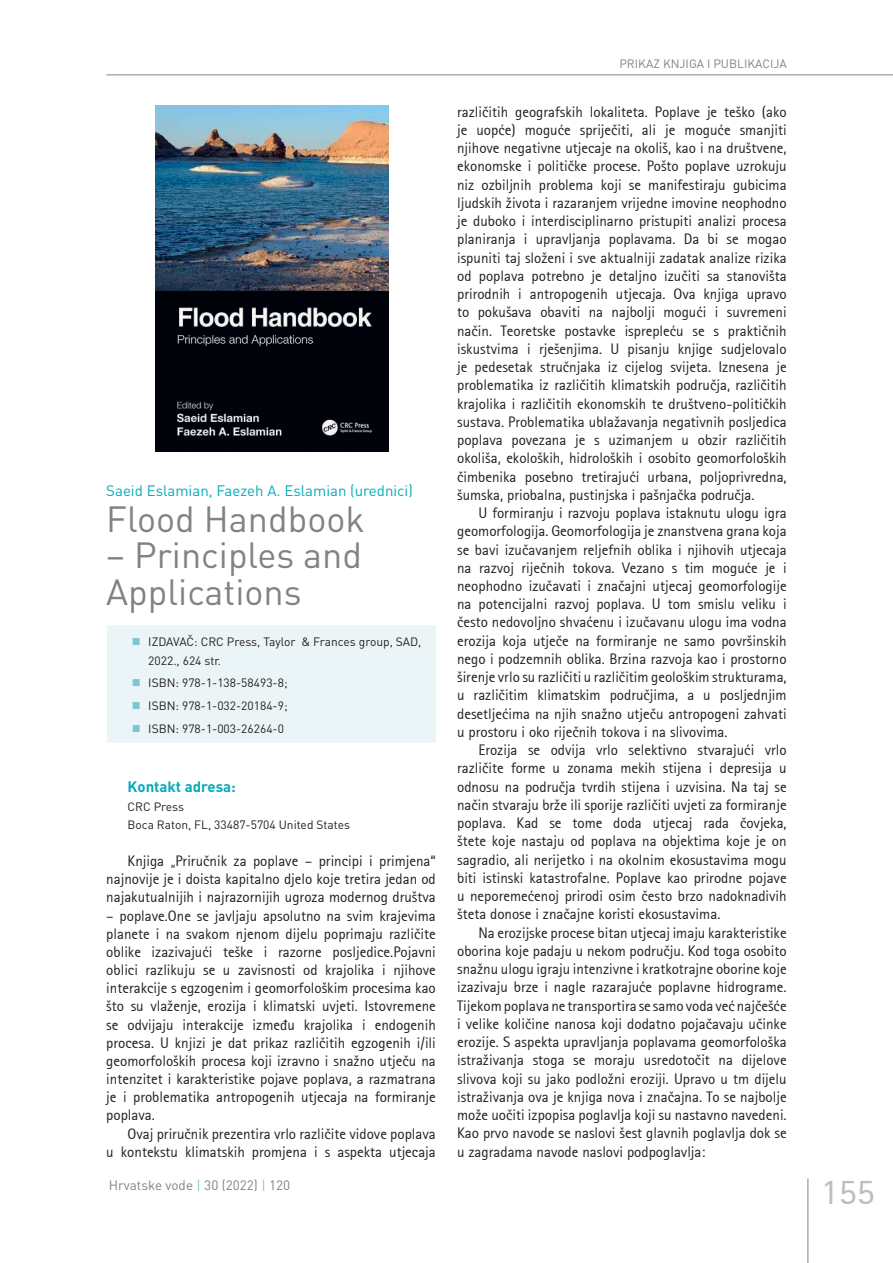
<style>
.page{position:relative;width:893px;height:1263px;background:#fff}
.page>*{position:absolute;margin:0;border:0;box-sizing:border-box;transform-origin:0 0}
.t1{font:36px/36.5px "DIN Pro";color:#808285}
.t2{font:36px "Agfa Rotis Sans Serif";color:#bcbdc0}
.t3{font:15px/18.3px "Agfa Rotis Sans Serif";color:#231f20;text-align:justify}
.t4{font:15px "DIN Pro";color:#07aab9}
.t5{font:700 15px "DIN Pro";color:#07aab9}
.t6{font:13.5px "DIN Pro";color:#808285}
.t7{font:12px/18.5px "DIN Pro";color:#231f20}
.t8{font:12px "DIN Pro";color:#808285}
.s1{color:#7dc6d1}
</style>
<div class="page">
<hr style="left:808px;top:1179px;width:1px;height:84px;background:#808285">
<div style="left:107px;top:625px;width:328px;height:118px;background:#ebf5f7"></div>
<hr style="left:106px;top:75px;width:787px;height:1px;background:#808285">
<img style="left:155px;top:106px;width:233px;height:345px">
<p class="t4" style="left:106px;top:480px;width:308px">Saeid Eslamian, Faezeh A. Eslamian (urednici)</p>
<h1 class="t1" style="left:106px;top:499px;width:260px">Flood Handbook</h1>
<h1 class="t1" style="left:106px;top:536px;width:257px">– Principles and<br>Applications</h1>
<p class="t7" style="left:148px;top:632px;width:275px;text-indent:-16px"><span class="s1">■</span> IZDAVAČ: CRC Press, Taylor &amp; Frances group, SAD,<br>2022., 624 str.</p>
<p class="t7" style="left:132px;top:673px;width:157px"><span class="s1">■</span> ISBN: 978-1-138-58493-8;</p>
<p class="t7" style="left:132px;top:696px;width:157px"><span class="s1">■</span> ISBN: 978-1-032-20184-9;</p>
<p class="t7" style="left:132px;top:719px;width:154px"><span class="s1">■</span> ISBN: 978-1-003-26264-0</p>
<p class="t5" style="left:128px;top:777px;width:110px">Kontakt adresa:</p>
<p class="t7" style="left:128px;top:797px;width:224px">CRC Press<br>Boca Raton, FL, 33487-5704 United States</p>
<p class="t3" style="left:106px;top:852px;width:331px;text-indent:21px">Knjiga „Priručnik za poplave – principi i primjena“ najnovije je i doista kapitalno djelo koje tretira jedan od najakutualnijih i najrazornijih ugroza modernog društva</p>
<p class="t3" style="left:106px;top:906px;width:331px">– poplave.One se javljaju apsolutno na svim krajevima planete i na svakom njenom dijelu poprimaju različite oblike izazivajući teške i razorne posljedice.Pojavni oblici razlikuju se u zavisnosti od krajolika i njihove interakcije s egzogenim i geomorfološkim procesima kao što su vlaženje, erozija i klimatski uvjeti. Istovremene se odvijaju interakcije između krajolika i endogenih procesa. U knjizi je dat prikaz različitih egzogenih i/ili geomorfoloških procesa koji izravno i snažno utječu na intenzitet i karakteristike pojave poplava, a razmatrana je i problematika antropogenih utjecaja na formiranje poplava.</p>
<p class="t3" style="left:106px;top:1124px;width:331px;text-align:right">Ovaj priručnik prezentira vrlo različite vidove poplava<br>u kontekstu klimatskih promjena i s aspekta utjecaja</p>
<p class="t8" style="left:619px;top:55px;width:169px">PRIKAZ KNJIGA I PUBLIKACIJA</p>
<p class="t3" style="left:457px;top:102px;width:331px">različitih geografskih lokaliteta. Poplave je teško (ako je uopće) moguće spriječiti, ali je moguće smanjiti njihove negativne utjecaje na okoliš, kao i na društvene, ekonomske i političke procese. Pošto poplave uzrokuju niz ozbiljnih problema koji se manifestiraju gubicima ljudskih života i razaranjem vrijedne imovine neophodno je duboko i interdisciplinarno pristupiti analizi procesa planiranja i upravljanja poplavama. Da bi se mogao ispuniti taj složeni i sve aktualniji zadatak analize rizika od poplava potrebno je detaljno izučiti sa stanovišta prirodnih i antropogenih utjecaja. Ova knjiga upravo to pokušava obaviti na najbolji mogući i suvremeni način. Teoretske postavke isprepleću se s praktičnih iskustvima i rješenjima. U pisanju knjige sudjelovalo je pedesetak stručnjaka iz cijelog svijeta. Iznesena je problematika iz različitih klimatskih područja, različitih krajolika i različitih ekonomskih te društveno-političkih sustava. Problematika ublažavanja negativnih posljedica poplava povezana je s uzimanjem u obzir različitih okoliša, ekoloških, hidroloških i osobito geomorfoloških čimbenika posebno tretirajući urbana, poljoprivredna, šumska, priobalna, pustinjska i pašnjačka područja.</p>
<p class="t3" style="left:457px;top:504px;width:331px;text-indent:21px">U formiranju i razvoju poplava istaknutu ulogu igra geomorfologija. Geomorfologija je znanstvena grana koja se bavi izučavanjem reljefnih oblika i njihovih utjecaja na razvoj riječnih tokova. Vezano s tim moguće je i neophodno izučavati i značajni utjecaj geomorfologije na potencijalni razvoj poplava. U tom smislu veliku i često nedovoljno shvaćenu i izučavanu ulogu ima vodna erozija koja utječe na formiranje ne samo površinskih nego i podzemnih oblika. Brzina razvoja kao i prostorno širenje vrlo su različiti u različitim geološkim strukturama, u različitim klimatskim područjima, a u posljednjim desetljećima na njih snažno utječu antropogeni zahvati u prostoru i oko riječnih tokova i na slivovima.</p>
<p class="t3" style="left:457px;top:741px;width:331px;text-indent:21px">Erozija se odvija vrlo selektivno stvarajući vrlo različite forme u zonama mekih stijena i depresija u odnosu na područja tvrdih stijena i uzvisina. Na taj se način stvaraju brže ili sporije različiti uvjeti za formiranje poplava. Kad se tome doda utjecaj rada čovjeka, štete koje nastaju od poplava na objektima koje je on sagradio, ali nerijetko i na okolnim ekosustavima mogu biti istinski katastrofalne. Poplave kao prirodne pojave u neporemećenoj prirodi osim često brzo nadoknadivih šteta donose i značajne koristi ekosustavima.</p>
<p class="t3" style="left:457px;top:923px;width:331px;text-indent:21px">Na erozijske procese bitan utjecaj imaju karakteristike oborina koje padaju u nekom području. Kod toga osobito snažnu ulogu igraju intenzivne i kratkotrajne oborine koje izazivaju brze i nagle razarajuće poplavne hidrograme.<br>Tijekom poplava ne transportira se samo voda već najčešće i velike količine nanosa koji dodatno pojačavaju učinke erozije. S aspekta upravljanja poplavama geomorfološka istraživanja stoga se moraju usredotočit na dijelove slivova koji su jako podložni eroziji. Upravo u tm dijelu istraživanja ova je knjiga nova i značajna. To se najbolje može uočiti izpopisa poglavlja koji su nastavno navedeni.<br>Kao prvo navode se naslovi šest glavnih poglavlja dok se u zagradama navode naslovi podpoglavlja:</p>
<p class="t6" style="left:109px;top:1176px;width:183px">Hrvatske vode <span class="s1">|</span> 30 (2022) <span class="s1">|</span> 120</p>
<h1 class="t2" style="left:821px;top:1170px;width:55px">155</h1>
</div>
